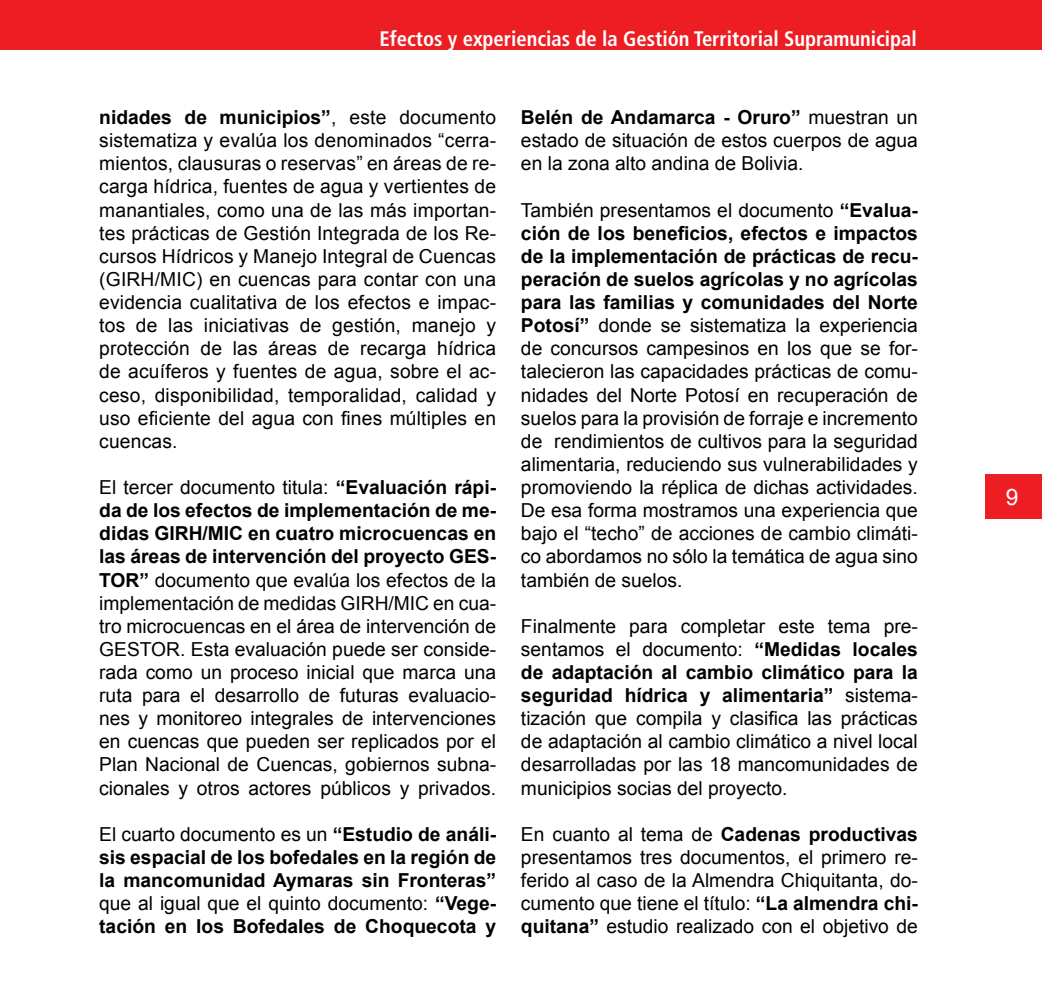
<style>
.page{position:relative;width:1042px;height:993px;background:#fff}
.page>*{position:absolute;margin:0;border:0;box-sizing:border-box;transform-origin:0 0}
.t1{font:22.75px "Arial";color:#fff}
.t2{font:700 condensed 21px "Frutiger LT Std";color:#fff}
.t3{font:19.25px/23.1px "Arial";color:#000;text-align:justify}
.t4{font:700 19.25px/23.1px "Arial";color:#000;text-align:justify}
.s1{font-weight:700}
.s2{font-weight:400}
</style>
<div class="page">
<div style="left:0;top:0;width:1042px;height:50px;background:#ed1d24"></div>
<div style="left:985px;top:474px;width:57px;height:44px;background:#ed1d24"></div>
<p class="t2" style="left:379px;top:26px;width:539px">Efectos y experiencias de la Gestión Territorial Supramunicipal</p>
<p class="t3" style="left:99px;top:106px;width:398px"><span class="s1">nidades de municipios”</span>, este documento sistematiza y evalúa los denominados “cerra&shy;mientos, clausuras o reservas” en áreas de re&shy;carga hídrica, fuentes de agua y vertientes de manantiales, como una de las más importan&shy;tes prácticas de Gestión Integrada de los Re&shy;cursos Hídricos y Manejo Integral de Cuencas (GIRH/MIC) en cuencas para contar con una evidencia cualitativa de los efectos e impac&shy;tos de las iniciativas de gestión, manejo y protección de las áreas de recarga hídrica de acuíferos y fuentes de agua, sobre el ac&shy;ceso, disponibilidad, temporalidad, calidad y uso eficiente del agua con fines múltiples en cuencas.</p>
<p class="t3" style="left:99px;top:476px;width:398px">El tercer documento titula: <span class="s1">“Evaluación rápi&shy;da de los efectos de implementación de me&shy;didas GIRH/MIC en cuatro microcuencas en las áreas de intervención del proyecto GES-TOR”</span> documento que evalúa los efectos de la implementación de medidas GIRH/MIC en cua&shy;tro microcuencas en el área de intervención de GESTOR. Esta evaluación puede ser conside&shy;rada como un proceso inicial que marca una ruta para el desarrollo de futuras evaluacio&shy;nes y monitoreo integrales de intervenciones en cuencas que pueden ser replicados por el Plan Nacional de Cuencas, gobiernos subna&shy;cionales y otros actores públicos y privados.</p>
<p class="t4" style="left:99px;top:822px;width:398px"><span class="s2">El cuarto documento es un</span> “Estudio de análi&shy;sis espacial de los bofedales en la región de la mancomunidad Aymaras sin Fronteras” <span class="s2">que al igual que el quinto documento:</span> “Vege&shy;tación en los Bofedales de Choquecota y</p>
<p class="t3" style="left:521px;top:106px;width:398px"><span class="s1">Belén de Andamarca - Oruro”</span> muestran un estado de situación de estos cuerpos de agua en la zona alto andina de Bolivia.</p>
<p class="t3" style="left:521px;top:198px;width:398px">También presentamos el documento <span class="s1">“Evalua&shy;ción de los beneficios, efectos e impactos de la implementación de prácticas de recu&shy;peración de suelos agrícolas y no agrícolas para las familias y comunidades del Norte Potosí”</span> donde se sistematiza la experiencia de concursos campesinos en los que se for&shy;talecieron las capacidades prácticas de comu&shy;nidades del Norte Potosí en recuperación de suelos para la provisión de forraje e incremento de rendimientos de cultivos para la seguridad alimentaria, reduciendo sus vulnerabilidades y promoviendo la réplica de dichas actividades.<br>De esa forma mostramos una experiencia que bajo el “techo” de acciones de cambio climáti&shy;co abordamos no sólo la temática de agua sino también de suelos.</p>
<p class="t3" style="left:521px;top:614px;width:398px">Finalmente para completar este tema pre&shy;sentamos el documento: <span class="s1">“Medidas locales de adaptación al cambio climático para la seguridad hídrica y alimentaria”</span> sistema&shy;tización que compila y clasifica las prácticas de adaptación al cambio climático a nivel local desarrolladas por las 18 mancomunidades de municipios socias del proyecto.</p>
<p class="t3" style="left:521px;top:822px;width:398px">En cuanto al tema de <span class="s1">Cadenas productivas </span>presentamos tres documentos, el primero re&shy;ferido al caso de la Almendra Chiquitanta, do&shy;cumento que tiene el título: <span class="s1">“La almendra chi&shy;quitana”</span> estudio realizado con el objetivo de</p>
<p class="t1" style="left:1006px;top:481px;width:14px">9</p>
</div>
